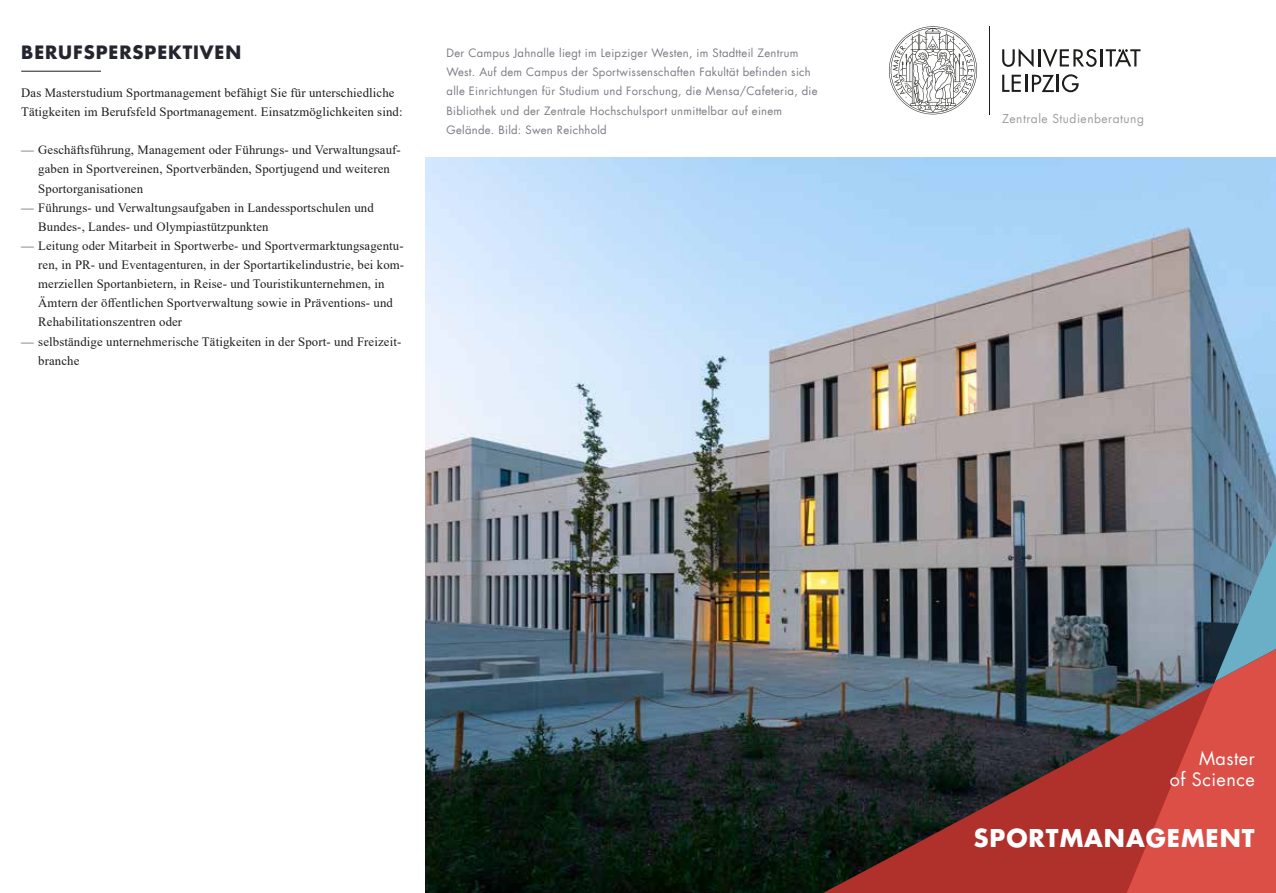
<style>
.page{position:relative;width:1276px;height:893px;background:#fff}
.page>*{position:absolute;margin:0;border:0;box-sizing:border-box;transform-origin:0 0}
.t1{font:700 24px "Futura";letter-spacing:.04em;color:#fff}
.t2{font:700 18px "Futura";letter-spacing:.05em;color:#24252f}
.t3{font:18px/21px "Futura";letter-spacing:.025em;color:#fff;text-align:right}
.t4{font:12.75px/19.2px "Times New Roman";letter-spacing:.01em;color:#1d1d1b}
.t5{font:12px "Futura";letter-spacing:.04em;color:#9d9d9d}
.t6{font:11.25px/19.2px "Futura";letter-spacing:.025em;color:#7d7a83}
</style>
<div class="page">
<img style="left:425px;top:157px;width:851px;height:736px">
<svg style="left:823px;top:652px;width:303px;height:241px;background:#5b3a3b"></svg>
<svg style="left:1126px;top:534px;width:150px;height:359px;background:#a56265"></svg>
<svg style="left:1002px;top:48px;width:138px;height:19px"></svg>
<svg style="left:1062px;top:74px;width:16px;height:18px"></svg>
<hr style="left:1056px;top:75px;width:3px;height:17px;background:#1d1d1b">
<svg style="left:1002px;top:75px;width:52px;height:17px"></svg>
<hr style="left:989px;top:26px;width:1px;height:88px;background:#1d1d1b">
<svg style="left:889px;top:26px;width:88px;height:88px"></svg>
<hr style="left:21px;top:71px;width:80px;height:1px;background:#1d1d1b">
<h2 class="t2" style="left:21px;top:40px;width:221px">BERUFSPERSPEKTIVEN</h2>
<p class="t4" style="left:21px;top:83px;width:383px">Das Masterstudium Sportmanagement befähigt Sie für unterschiedliche<br>Tätigkeiten im Berufsfeld Sportmanagement. Einsatzmöglichkeiten sind:</p>
<p class="t4" style="left:38px;top:140px;width:364px;text-indent:-17px">— Geschäftsführung, Management oder Führungs- und Verwaltungsauf&shy;gaben in Sportvereinen, Sportverbänden, Sportjugend und weiteren<br>Sportorganisationen</p>
<p class="t4" style="left:38px;top:197px;width:337px;text-indent:-17px">— Führungs- und Verwaltungsaufgaben in Landessportschulen und<br>Bundes-, Landes- und Olympiastützpunkten</p>
<p class="t4" style="left:38px;top:236px;width:367px;text-indent:-17px">— Leitung oder Mitarbeit in Sportwerbe- und Sportvermarktungsagentu&shy;ren, in PR- und Eventagenturen, in der Sportartikelindustrie, bei kom&shy;merziellen Sportanbietern, in Reise- und Touristikunternehmen, in Ämtern der öffentlichen Sportverwaltung sowie in Präventions- und Rehabilitationszentren oder</p>
<p class="t4" style="left:38px;top:331px;width:364px;text-indent:-17px">— selbständige unternehmerische Tätigkeiten in der Sport- und Freizeit&shy;branche</p>
<p class="t6" style="left:446px;top:44px;width:373px">Der Campus Jahnalle liegt im Leipziger Westen, im Stadtteil Zentrum West. Auf dem Campus der Sportwissenschaften Fakultät befinden sich alle Einrichtungen für Studium und Forschung, die Mensa/Cafeteria, die Bibliothek und der Zentrale Hochschulsport unmittelbar auf einem Gelände. Bild: Swen Reichhold</p>
<p class="t5" style="left:1002px;top:111px;width:143px">Zentrale Studienberatung</p>
<h2 class="t3" style="left:1170px;top:748px;width:86px">Master<br>of Science</h2>
<h1 class="t1" style="left:973px;top:822px;width:282px">SPORTMANAGEMENT</h1>
</div>
